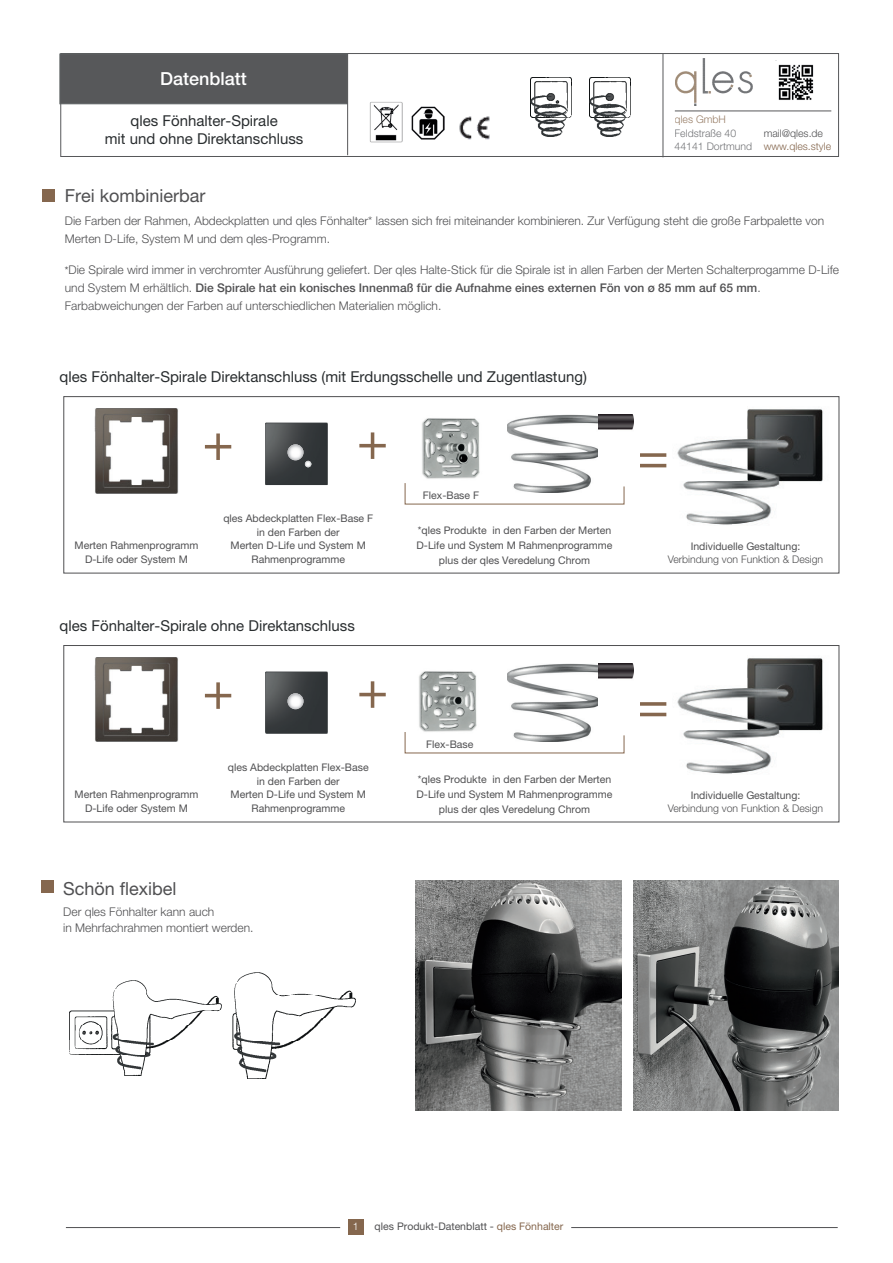
<style>
.page{position:relative;width:893px;height:1263px;background:#fff}
.page>*{position:absolute;margin:0;border:0;box-sizing:border-box;transform-origin:0 0}
.t1{font:52.35px "Helvetica Neue LT Pro";color:#85674e}
.t2{font:18px "Helvetica Neue LT Pro";color:#505052}
.t3{font:500 18px "Helvetica Neue LT Pro";color:#fff}
.t4{font:15px/18px "Helvetica Neue LT Pro";color:#292d2f;text-align:center}
.t5{font:300 12px/18px "Helvetica Neue LT Pro";color:#505052}
.t6{font:10.5px/13.5px "Helvetica Neue LT Pro";color:#505052;text-align:center}
.t7{font:300 10.5px "Helvetica Neue LT Pro";color:#505052}
.t8{font:300 10.5px/13.5px "Helvetica Neue LT Pro";color:#737477}
.t9{font:300 10.5px "Helvetica Neue LT Pro";color:#85674e}
.t10{font:300 10.5px "Helvetica Neue LT Pro";color:#987e67}
.t11{font:300 10.5px "Helvetica Neue LT Pro";color:#fff}
.s1{font-weight:400;font-size:10.5px}
.s2{font-weight:500}
.s3{color:#85674e}
</style>
<div class="page">
<hr style="left:66px;top:1227px;width:274px;height:1px;background:#505052">
<hr style="left:571px;top:1227px;width:267px;height:1px;background:#505052">
<div style="left:349px;top:1219px;width:15px;height:15px;background:#85674e"></div>
<div style="left:63px;top:396px;width:776px;height:177px;border:1px solid #505052"></div>
<div style="left:63px;top:645px;width:776px;height:177px;border:1px solid #505052"></div>
<div style="left:60px;top:53px;width:779px;height:104px;border:1px solid #57585a"></div>
<div style="left:60px;top:54px;width:288px;height:50px;background:#57585a;border:1px solid #5d6162"></div>
<hr style="left:347px;top:54px;width:1px;height:101px;background:#57585a">
<hr style="left:663px;top:54px;width:1px;height:103px;background:#57585a">
<hr style="left:675px;top:111px;width:156px;height:1px;background:#57585a">
<img style="left:675px;top:59px;width:77px;height:47px">
<div style="left:42px;top:189px;width:13px;height:13px;background:#85674e"></div>
<img style="left:94px;top:408px;width:85px;height:85px">
<img style="left:94px;top:657px;width:85px;height:85px">
<img style="left:265px;top:422px;width:63px;height:63px">
<img style="left:265px;top:671px;width:63px;height:63px">
<img style="left:677px;top:409px;width:146px;height:116px">
<img style="left:677px;top:658px;width:146px;height:116px">
<img style="left:288px;top:444px;width:15px;height:16px;border-radius:8px">
<img style="left:288px;top:693px;width:15px;height:16px;border-radius:8px">
<img style="left:778px;top:64px;width:36px;height:36px">
<img style="left:633px;top:880px;width:206px;height:230px">
<img style="left:416px;top:880px;width:206px;height:230px">
<div style="left:41px;top:880px;width:12px;height:13px;background:#85674e"></div>
<img style="left:70px;top:980px;width:152px;height:95px">
<img style="left:232px;top:972px;width:124px;height:106px">
<img style="left:531px;top:77px;width:40px;height:60px">
<img style="left:590px;top:77px;width:40px;height:60px">
<svg style="left:305px;top:461px;width:6px;height:6px"></svg>
<img style="left:507px;top:414px;width:126px;height:68px">
<img style="left:598px;top:414px;width:5px;height:68px">
<img style="left:603px;top:414px;width:14px;height:68px">
<img style="left:507px;top:663px;width:126px;height:68px">
<img style="left:598px;top:663px;width:5px;height:68px">
<img style="left:603px;top:663px;width:14px;height:68px">
<svg style="left:404px;top:482px;width:221px;height:23px"></svg>
<svg style="left:404px;top:731px;width:221px;height:23px"></svg>
<img style="left:422px;top:418px;width:58px;height:61px">
<img style="left:408px;top:671px;width:77px;height:63px">
<img style="left:411px;top:106px;width:34px;height:34px">
<img style="left:369px;top:102px;width:34px;height:40px">
<img style="left:459px;top:116px;width:31px;height:24px">
<h2 class="t3" style="left:160px;top:68px;width:88px">Datenblatt</h2>
<p class="t4" style="left:105px;top:112px;width:200px">qles Fönhalter-Spirale<br>mit und ohne Direktanschluss</p>
<p class="t10" style="left:675px;top:113px;width:53px">qles GmbH</p>
<p class="t8" style="left:675px;top:126px;width:79px">Feldstraße 40<br>44141 Dortmund</p>
<p class="t7" style="left:764px;top:126px;width:61px">mail@qles.de</p>
<p class="t9" style="left:764px;top:140px;width:69px">www.qles.style</p>
<h2 class="t2" style="left:65px;top:185px;width:142px">Frei kombinierbar</h2>
<p class="t5" style="left:65px;top:211px;width:761px">Die Farben der Rahmen, Abdeckplatten und qles Fönhalter* lassen sich frei miteinander kombinieren. Zur Verfügung steht die große Farbpalette von<br>Merten D-Life, System M und dem qles-Programm.</p>
<p class="t5" style="left:65px;top:261px;width:776px"><span class="s1">*</span>Die Spirale wird immer in verchromter Ausführung geliefert. Der qles Halte-Stick für die Spirale ist in allen Farben der Merten Schalterprogamme D-Life und System M erhältlich. <span class="s2">Die Spirale hat ein konisches Innenmaß für die Aufnahme eines externen Fön von ø 85 mm auf 65 mm</span>.<br>Farbabweichungen der Farben auf unterschiedlichen Materialien möglich.</p>
<p class="t4" style="left:60px;top:367px;width:529px">qles Fönhalter-Spirale Direktanschluss (mit Erdungsschelle und Zugentlastung)</p>
<h1 class="t1" style="left:202px;top:410px;width:33px">+</h1>
<h1 class="t1" style="left:357px;top:409px;width:33px">+</h1>
<p class="t6" style="left:75px;top:538px;width:125px">Merten Rahmenprogramm<br>D-Life oder System M</p>
<p class="t6" style="left:223px;top:512px;width:151px">qles Abdeckplatten Flex-Base F in den Farben der<br>Merten D-Life und System M<br>Rahmenprogramme</p>
<p class="t4" style="left:60px;top:616px;width:297px">qles Fönhalter-Spirale ohne Direktanschluss</p>
<h1 class="t1" style="left:202px;top:659px;width:33px">+</h1>
<h1 class="t1" style="left:357px;top:658px;width:33px">+</h1>
<p class="t6" style="left:75px;top:787px;width:125px">Merten Rahmenprogramm<br>D-Life oder System M</p>
<p class="t6" style="left:228px;top:761px;width:142px">qles Abdeckplatten Flex-Base in den Farben der<br>Merten D-Life und System M<br>Rahmenprogramme</p>
<h2 class="t2" style="left:63px;top:877px;width:115px">Schön flexibel</h2>
<p class="t5" style="left:63px;top:903px;width:192px;line-height:16.5px">Der qles Fönhalter kann auch<br>in Mehrfachrahmen montiert werden.</p>
<p class="t6" style="left:423px;top:489px;width:58px">Flex-Base F</p>
<p class="t6" style="left:417px;top:523px;width:197px;line-height:15px">*qles Produkte in den Farben der Merten<br>D-Life und System M Rahmenprogramme plus der qles Veredelung Chrom</p>
<p class="t6" style="left:426px;top:738px;width:49px">Flex-Base</p>
<p class="t6" style="left:417px;top:771px;width:197px;line-height:15px">*qles Produkte in den Farben der Merten<br>D-Life und System M Rahmenprogramme plus der qles Veredelung Chrom</p>
<h1 class="t1" style="left:637px;top:424px;width:33px">=</h1>
<p class="t6" style="left:691px;top:539px;width:111px">Individuelle Gestaltung:</p>
<p class="t7" style="left:668px;top:553px;width:157px">Verbindung von Funktion &amp; Design</p>
<h1 class="t1" style="left:637px;top:673px;width:33px">=</h1>
<p class="t6" style="left:691px;top:788px;width:111px">Individuelle Gestaltung:</p>
<p class="t7" style="left:668px;top:802px;width:157px">Verbindung von Funktion &amp; Design</p>
<p class="t11" style="left:353px;top:1219px;width:7px">1</p>
<p class="t6" style="left:374px;top:1220px;width:190px">qles Produkt-Datenblatt - <span class="s3">qles Fönhalter</span></p>
</div>
